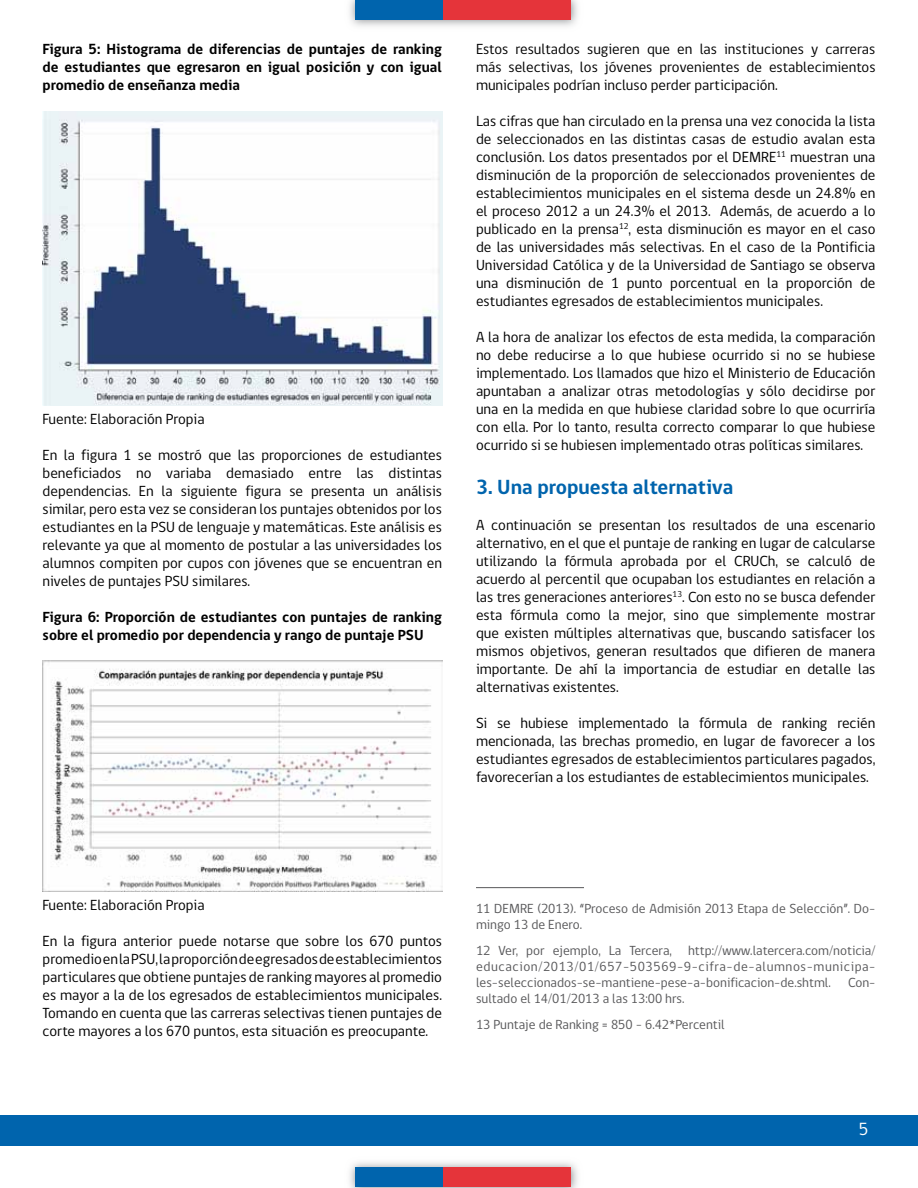
<style>
.page{position:relative;width:918px;height:1188px;background:#fff}
.page>*{position:absolute;margin:0;border:0;box-sizing:border-box;transform-origin:0 0}
.t1{font:700 21px "gob CL";color:#0064ad}
.t2{font:18px "gob CL";color:#fff}
.t3{font:15px/18px "gob CL";color:#000;text-align:justify}
.t4{font:700 15px/18px "gob CL";color:#000;text-align:justify}
.t5{font:13.5px/16.2px "gob CL";color:#58585a}
</style>
<div class="page">
<img style="left:349px;top:0;width:229px;height:27px">
<div style="left:355px;top:1px;width:89px;height:19px;background:#0064ad"></div>
<div style="left:444px;top:1px;width:127px;height:19px;background:#e5343a"></div>
<img style="left:349px;top:1162px;width:229px;height:26px">
<div style="left:355px;top:1168px;width:89px;height:19px;background:#0064ad"></div>
<div style="left:444px;top:1168px;width:127px;height:19px;background:#e5343a"></div>
<div style="left:0;top:1115px;width:918px;height:30px;background:#0064ad"></div>
<img style="left:43px;top:111px;width:399px;height:295px">
<img style="left:43px;top:661px;width:400px;height:231px">
<hr style="left:476px;top:887px;width:108px;height:1px;background:#58585a">
<p class="t4" style="left:43px;top:41px;width:401px">Figura 5: Histograma de diferencias de puntajes de ranking de estudiantes que egresaron en igual posición y con igual promedio de enseñanza media</p>
<p class="t3" style="left:43px;top:410px;width:164px">Fuente: Elaboración Propia</p>
<p class="t3" style="left:43px;top:446px;width:401px">En la figura 1 se mostró que las proporciones de estudiantes beneficiados no variaba demasiado entre las distintas dependencias. En la siguiente figura se presenta un análisis similar, pero esta vez se consideran los puntajes obtenidos por los estudiantes en la PSU de lenguaje y matemáticas. Este análisis es relevante ya que al momento de postular a las universidades los alumnos compiten por cupos con jóvenes que se encuentran en niveles de puntajes PSU similares.</p>
<p class="t4" style="left:43px;top:608px;width:401px">Figura 6: Proporción de estudiantes con puntajes de ranking sobre el promedio por dependencia y rango de puntaje PSU</p>
<p class="t3" style="left:476px;top:41px;width:401px">Estos resultados sugieren que en las instituciones y carreras más selectivas, los jóvenes provenientes de establecimientos municipales podrían incluso perder participación.</p>
<p class="t3" style="left:476px;top:113px;width:401px">Las cifras que han circulado en la prensa una vez conocida la lista de seleccionados en las distintas casas de estudio avalan esta conclusión. Los datos presentados por el DEMRE<sup>11</sup> muestran una disminución de la proporción de seleccionados provenientes de establecimientos municipales en el sistema desde un 24.8% en el proceso 2012 a un 24.3% el 2013. Además, de acuerdo a lo publicado en la prensa<sup>12</sup>, esta disminución es mayor en el caso de las universidades más selectivas. En el caso de la Pontificia Universidad Católica y de la Universidad de Santiago se observa una disminución de 1 punto porcentual en la proporción de estudiantes egresados de establecimientos municipales.</p>
<p class="t3" style="left:476px;top:329px;width:401px">A la hora de analizar los efectos de esta medida, la comparación no debe reducirse a lo que hubiese ocurrido si no se hubiese implementado. Los llamados que hizo el Ministerio de Educación apuntaban a analizar otras metodologías y sólo decidirse por una en la medida en que hubiese claridad sobre lo que ocurriría con ella. Por lo tanto, resulta correcto comparar lo que hubiese ocurrido si se hubiesen implementado otras políticas similares.</p>
<h1 class="t1" style="left:476px;top:472px;width:259px">3. Una propuesta alternativa</h1>
<p class="t3" style="left:476px;top:516px;width:401px">A continuación se presentan los resultados de una escenario alternativo, en el que el puntaje de ranking en lugar de calcularse utilizando la fórmula aprobada por el CRUCh, se calculó de acuerdo al percentil que ocupaban los estudiantes en relación a las tres generaciones anteriores<sup>13</sup>. Con esto no se busca defender esta fórmula como la mejor, sino que simplemente mostrar que existen múltiples alternativas que, buscando satisfacer los mismos objetivos, generan resultados que difieren de manera importante. De ahí la importancia de estudiar en detalle las alternativas existentes.</p>
<p class="t3" style="left:476px;top:714px;width:401px">Si se hubiese implementado la fórmula de ranking recién mencionada, las brechas promedio, en lugar de favorecer a los estudiantes egresados de establecimientos particulares pagados, favorecerían a los estudiantes de establecimientos municipales.</p>
<p class="t3" style="left:43px;top:896px;width:164px">Fuente: Elaboración Propia</p>
<p class="t3" style="left:43px;top:932px;width:401px">En la figura anterior puede notarse que sobre los 670 puntos promedio en la PSU, la proporción de egresados de establecimientos particulares que obtiene puntajes de ranking mayores al promedio es mayor a la de los egresados de establecimientos municipales.<br>Tomando en cuenta que las carreras selectivas tienen puntajes de corte mayores a los 670 puntos, esta situación es preocupante.</p>
<p class="t5" style="left:476px;top:901px;width:401px">11 DEMRE (2013). “Proceso de Admisión 2013 Etapa de Selección”. Do&shy;mingo 13 de Enero.</p>
<p class="t5" style="left:476px;top:943px;width:401px;text-align:justify">12 Ver, por ejemplo, La Tercera, http://www.latercera.com/noticia/ educacion/2013/01/657-503569-9-cifra-de-alumnos-municipa&shy;les-seleccionados-se-mantiene-pese-a-bonificacion-de.shtml.</p>
<p class="t5" style="left:848px;top:975px;width:29px">Con-</p>
<p class="t5" style="left:476px;top:987px;width:250px;line-height:25.5px">sultado el 14/01/2013 a las 13:00 hrs.<br>13 Puntaje de Ranking = 850 – 6.42*Percentil</p>
<p class="t2" style="left:859px;top:1117px;width:11px">5</p>
</div>
